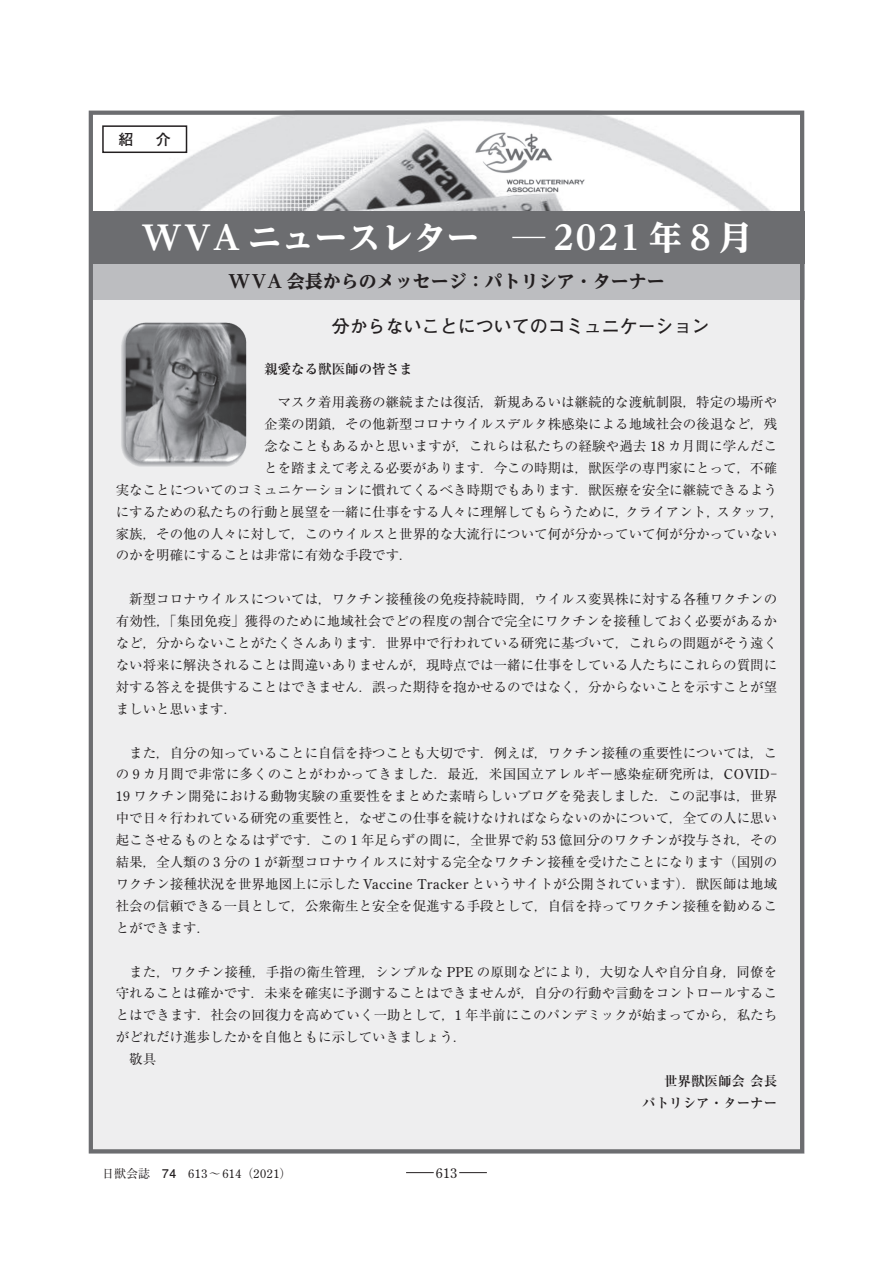
<style>
.page{position:relative;width:893px;height:1263px;background:#fff}
.page>*{position:absolute;margin:0;border:0;box-sizing:border-box;transform-origin:0 0}
.t1{font:800 33px "Reim Ytwz Pr 6";color:#fff}
.t2{font:800 18px "Reim Ytwz Pr 6";color:#231f20}
.t3{font:700 18px "Futo Go B101 Pr 6";color:#231f20}
.t4{font:700 15px "Futo Go B101 Pr 6";color:#231f20}
.t5{font:13.5px/21.9px "Ryumin Pr 6";color:#231f20;text-align:justify}
.t6{font:700 13.5px/21.9px "Ryumin Pr 6";color:#231f20;text-align:right}
.t7{font:13.5px "Century Old Style";color:#231f20}
.t8{font:12px "Century Old Style";letter-spacing:.05em;color:#231f20}
.s1{font-family:"Century Old Style"}
.s2{font-family:"Ryumin Pr 6"}
.s3{font-family:"Futo Go B101 Pr 6";font-weight:700}
</style>
<div class="page">
<svg style="left:406px;top:1172px;width:28px;height:1px"></svg>
<svg style="left:459px;top:1172px;width:28px;height:1px"></svg>
<div style="left:89px;top:296px;width:715px;height:857px;background:#eeeeef"></div>
<img style="left:115px;top:116px;width:663px;height:96px">
<div style="left:102px;top:125px;width:85px;height:28px;border:2px solid #231f20"></div>
<div style="left:89px;top:212px;width:715px;height:52px;background:#6c6d70"></div>
<div style="left:89px;top:264px;width:715px;height:35px;background:#bcbdc0"></div>
<img style="left:121px;top:322px;width:126px;height:145px">
<div style="left:89px;top:111px;width:715px;height:1042px;border:4px solid #6c6d70"></div>
<p class="t4" style="left:119px;top:127px;width:16px">紹</p>
<p class="t4" style="left:156px;top:127px;width:16px">介</p>
<h1 class="t1" style="left:141px;top:210px;width:612px">WVA ニュースレター　─ 2021 年 8 月</h1>
<h2 class="t2" style="left:228px;top:266px;width:438px">WVA 会長からのメッセージ：パトリシア・ターナー</h2>
<h2 class="t3" style="left:332px;top:312px;width:380px">分からないことについてのコミュニケーション</h2>
<p class="t6" style="left:264px;top:358px;width:150px">親愛なる獣医師の皆さま</p>
<p class="t5" style="left:278px;top:390px;width:501px">マスク着用義務の継続または復活，新規あるいは継続的な渡航制限，特定の場所や</p>
<p class="t5" style="left:264px;top:412px;width:515px">企業の閉鎖，その他新型コロナウイルスデルタ株感染による地域社会の後退など，残</p>
<p class="t5" style="left:264px;top:434px;width:514px">念なこともあるかと思いますが，これらは私たちの経験や過去 <span class="s1">18</span> カ月間に学んだこ</p>
<p class="t5" style="left:264px;top:456px;width:515px">とを踏まえて考える必要があります．今この時期は，獣医学の専門家にとって，不確</p>
<p class="t5" style="left:116px;top:478px;width:663px">実なことについてのコミュニケーションに慣れてくるべき時期でもあります．獣医療を安全に継続できるよう</p>
<p class="t5" style="left:116px;top:500px;width:670px">にするための私たちの行動と展望を一緒に仕事をする人々に理解してもらうために，クライアント，スタッフ，</p>
<p class="t5" style="left:116px;top:522px;width:663px">家族，その他の人々に対して，このウイルスと世界的な大流行について何が分かっていて何が分かっていない</p>
<p class="t5" style="left:116px;top:544px;width:299px">のかを明確にすることは非常に有効な手段です．</p>
<p class="t5" style="left:116px;top:588px;width:663px;text-indent:14px">新型コロナウイルスについては，ワクチン接種後の免疫持続時間，ウイルス変異株に対する各種ワクチンの有効性，「集団免疫」獲得のために地域社会でどの程度の割合で完全にワクチンを接種しておく必要があるかなど，分からないことがたくさんあります．世界中で行われている研究に基づいて，これらの問題がそう遠くない将来に解決されることは間違いありませんが，現時点では一緒に仕事をしている人たちにこれらの質問に対する答えを提供することはできません．誤った期待を抱かせるのではなく，分からないことを示すことが望ましいと思います．</p>
<p class="t5" style="left:116px;top:741px;width:663px;text-indent:14px">また，自分の知っていることに自信を持つことも大切です．例えば，ワクチン接種の重要性については，この <span class="s1">9</span> カ月間で非常に多くのことがわかってきました．最近，米国国立アレルギー感染症研究所は，<span class="s1">COVID</span>-<span class="s1">19</span> ワクチン開発における動物実験の重要性をまとめた素晴らしいブログを発表しました．この記事は，世界中で日々行われている研究の重要性と，なぜこの仕事を続けなければならないのかについて，全ての人に思い起こさせるものとなるはずです．この <span class="s1">1</span> 年足らずの間に，全世界で約 <span class="s1">53</span> 億回分のワクチンが投与され，その結果，全人類の <span class="s1">3</span> 分の <span class="s1">1</span> が新型コロナウイルスに対する完全なワクチン接種を受けたことになります（国別のワクチン接種状況を世界地図上に示した <span class="s1">Vaccine Tracker</span> というサイトが公開されています）．獣医師は地域社会の信頼できる一員として，公衆衛生と安全を促進する手段として，自信を持ってワクチン接種を勧めることができます．</p>
<p class="t5" style="left:129px;top:960px;width:650px">また，ワクチン接種，手指の衛生管理，シンプルな <span class="s1">PPE</span> の原則などにより，大切な人や自分自身，同僚を</p>
<p class="t5" style="left:116px;top:982px;width:663px">守れることは確かです．未来を確実に予測することはできませんが，自分の行動や言動をコントロールするこ</p>
<p class="t5" style="left:116px;top:1004px;width:663px">とはできます．社会の回復力を高めていく一助として，<span class="s1">1</span> 年半前にこのパンデミックが始まってから，私たち</p>
<p class="t5" style="left:116px;top:1025px;width:352px">がどれだけ進歩したかを自他ともに示していきましょう．</p>
<p class="t5" style="left:129px;top:1047px;width:28px">敬具</p>
<p class="t6" style="left:642px;top:1069px;width:136px">世界獣医師会会長<br>パトリシア・ターナー</p>
<p class="t8" style="left:102px;top:1166px;width:191px"><span class="s2">日獣会誌　</span><span class="s3">74</span> 613<span class="s2">～</span>614<span class="s2">（</span>2021<span class="s2">）</span></p>
<p class="t7" style="left:436px;top:1164px;width:23px">613</p>
</div>
